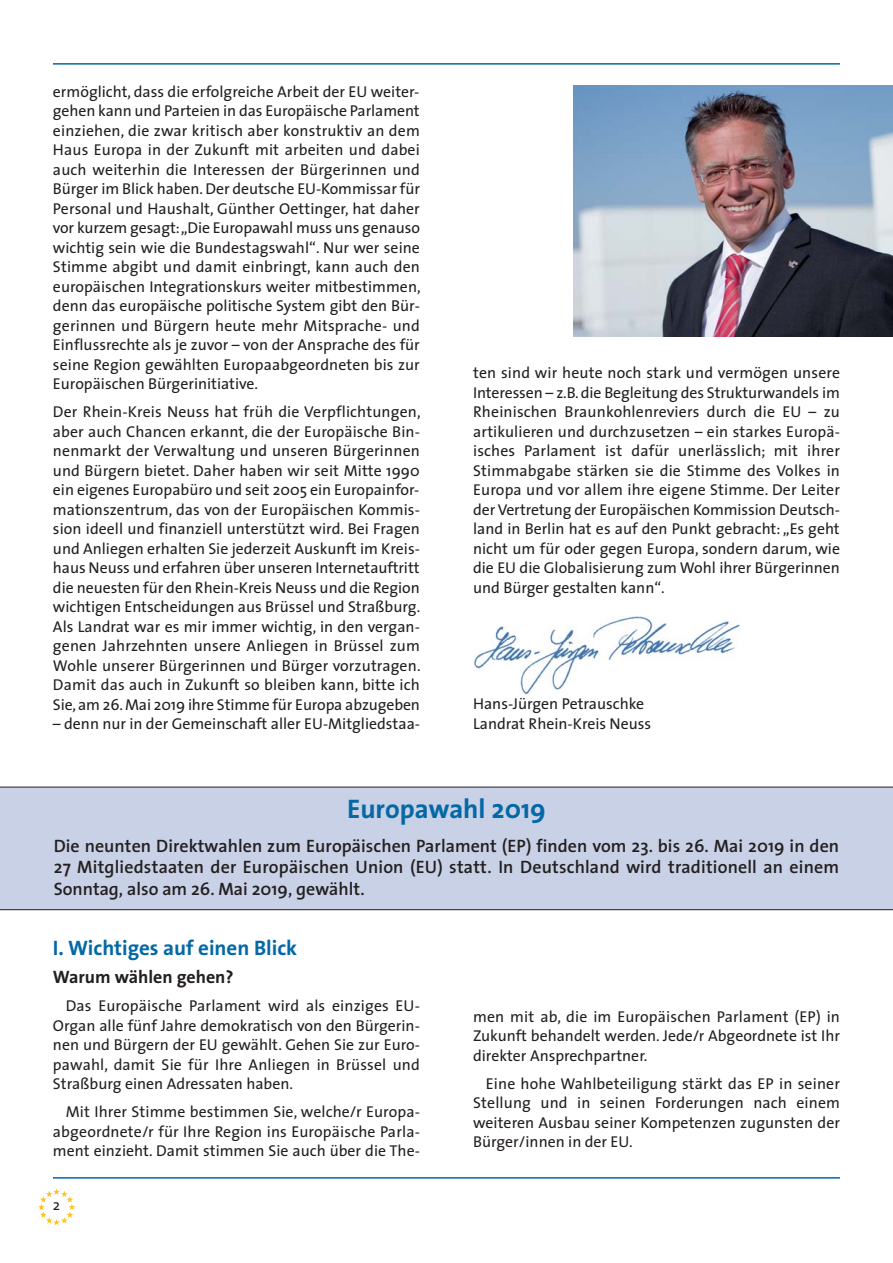
<style>
.page{position:relative;width:893px;height:1263px;background:#fff}
.page>*{position:absolute;margin:0;border:0;box-sizing:border-box;transform-origin:0 0}
.t1{font:700 27px "Thesis Sans";color:#0368a5}
.t2{font:700 21px "The Sans B7";color:#0368a5}
.t3{font:600 18px/21.6px "Thesis Sans";color:#231f20;text-align:justify}
.t4{font:700 18px "The Sans B7";color:#231f20}
.t5{font:15.75px/19.5px "The Sans";color:#231f20;text-align:justify}
.t6{font:15px "The Sans";color:#231f20}
</style>
<div class="page">
<hr style="left:53px;top:63px;width:787px;height:2px;background:#0368a5">
<hr style="left:53px;top:1177px;width:787px;height:2px;background:#0368a5">
<svg style="left:38px;top:1189px;width:37px;height:36px"></svg>
<div style="left:0;top:787px;width:892px;height:123px;background:#c8d1e5"></div>
<img style="left:473px;top:617px;width:266px;height:78px">
<img style="left:573px;top:85px;width:319px;height:252px">
<p class="t5" style="left:53px;top:83px;width:369px">ermöglicht, dass die erfolgreiche Arbeit der EU weiter&shy;gehen kann und Parteien in das Europäische Parlament einziehen, die zwar kritisch aber konstruktiv an dem Haus Europa in der Zukunft mit arbeiten und dabei auch weiterhin die Interessen der Bürgerinnen und Bürger im Blick haben. Der deutsche EU-Kommissar für Personal und Haushalt, Günther Oettinger, hat daher vor kurzem gesagt: „Die Europawahl muss uns genauso wichtig sein wie die Bundestagswahl“. Nur wer seine Stimme abgibt und damit einbringt, kann auch den europäischen Integrationskurs weiter mitbestimmen, denn das europäische politische System gibt den Bür&shy;gerinnen und Bürgern heute mehr Mitsprache- und Einflussrechte als je zuvor – von der Ansprache des für seine Region gewählten Europaabgeordneten bis zur Europäischen Bürgerinitiative.</p>
<p class="t5" style="left:53px;top:404px;width:369px">Der Rhein-Kreis Neuss hat früh die Verpflichtungen, aber auch Chancen erkannt, die der Europäische Bin&shy;nenmarkt der Verwaltung und unseren Bürgerinnen und Bürgern bietet. Daher haben wir seit Mitte 1990 ein eigenes Europabüro und seit 2005 ein Europainfor&shy;mationszentrum, das von der Europäischen Kommis&shy;sion ideell und finanziell unterstützt wird. Bei Fragen und Anliegen erhalten Sie jederzeit Auskunft im Kreis&shy;haus Neuss und erfahren über unseren Internetauftritt die neuesten für den Rhein-Kreis Neuss und die Region wichtigen Entscheidungen aus Brüssel und Straßburg.<br>Als Landrat war es mir immer wichtig, in den vergan&shy;genen Jahrzehnten unsere Anliegen in Brüssel zum Wohle unserer Bürgerinnen und Bürger vorzutragen.<br>Damit das auch in Zukunft so bleiben kann, bitte ich Sie, am 26. Mai 2019 ihre Stimme für Europa abzugeben</p>
<p class="t5" style="left:53px;top:716px;width:368px">– denn nur in der Gemeinschaft aller EU-Mitgliedstaa-</p>
<p class="t5" style="left:473px;top:365px;width:368px">ten sind wir heute noch stark und vermögen unsere Interessen – z.B. die Begleitung des Strukturwandels im Rheinischen Braunkohlenreviers durch die EU – zu artikulieren und durchzusetzen – ein starkes Europä - isches Parlament ist dafür unerlässlich; mit ihrer Stimmabgabe stärken sie die Stimme des Volkes in Europa und vor allem ihre eigene Stimme. Der Leiter der Vertretung der Europäischen Kommission Deutsch&shy;land in Berlin hat es auf den Punkt gebracht: „Es geht nicht um für oder gegen Europa, sondern darum, wie die EU die Globalisierung zum Wohl ihrer Bürgerinnen und Bürger gestalten kann“.</p>
<p class="t5" style="left:473px;top:696px;width:180px">Hans-Jürgen Petrauschke<br>Landrat Rhein-Kreis Neuss</p>
<h1 class="t1" style="left:347px;top:795px;width:200px">Europawahl 2019</h1>
<p class="t3" style="left:54px;top:837px;width:787px">Die neunten Direktwahlen zum Europäischen Parlament (EP) finden vom 23. bis 26. Mai 2019 in den 27 Mitgliedstaaten der Europäischen Union (EU) statt. In Deutschland wird traditionell an einem Sonntag, also am 26. Mai 2019, gewählt.</p>
<h2 class="t2" style="left:53px;top:940px;width:246px">I. Wichtiges auf einen Blick</h2>
<p class="t4" style="left:53px;top:970px;width:182px">Warum wählen gehen?</p>
<p class="t5" style="left:53px;top:998px;width:368px;text-indent:13px">Das Europäische Parlament wird als einziges EU-Organ alle fünf Jahre demokratisch von den Bürgerin&shy;nen und Bürgern der EU gewählt. Gehen Sie zur Euro&shy;pawahl, damit Sie für Ihre Anliegen in Brüssel und Straßburg einen Adressaten haben.</p>
<p class="t5" style="left:53px;top:1104px;width:368px;text-indent:13px">Mit Ihrer Stimme bestimmen Sie, welche/r Europa&shy;abgeordnete/r für Ihre Region ins Europäische Parla&shy;ment einzieht. Damit stimmen Sie auch über die The-</p>
<p class="t6" style="left:53px;top:1199px;width:9px">2</p>
<p class="t5" style="left:473px;top:1009px;width:368px">men mit ab, die im Europäischen Parlament (EP) in Zukunft behandelt werden. Jede/r Abgeordnete ist Ihr direkter Ansprechpartner.</p>
<p class="t5" style="left:473px;top:1076px;width:368px;text-indent:13px">Eine hohe Wahlbeteiligung stärkt das EP in seiner Stellung und in seinen Forderungen nach einem weiteren Ausbau seiner Kompetenzen zugunsten der Bürger/innen in der EU.</p>
</div>
